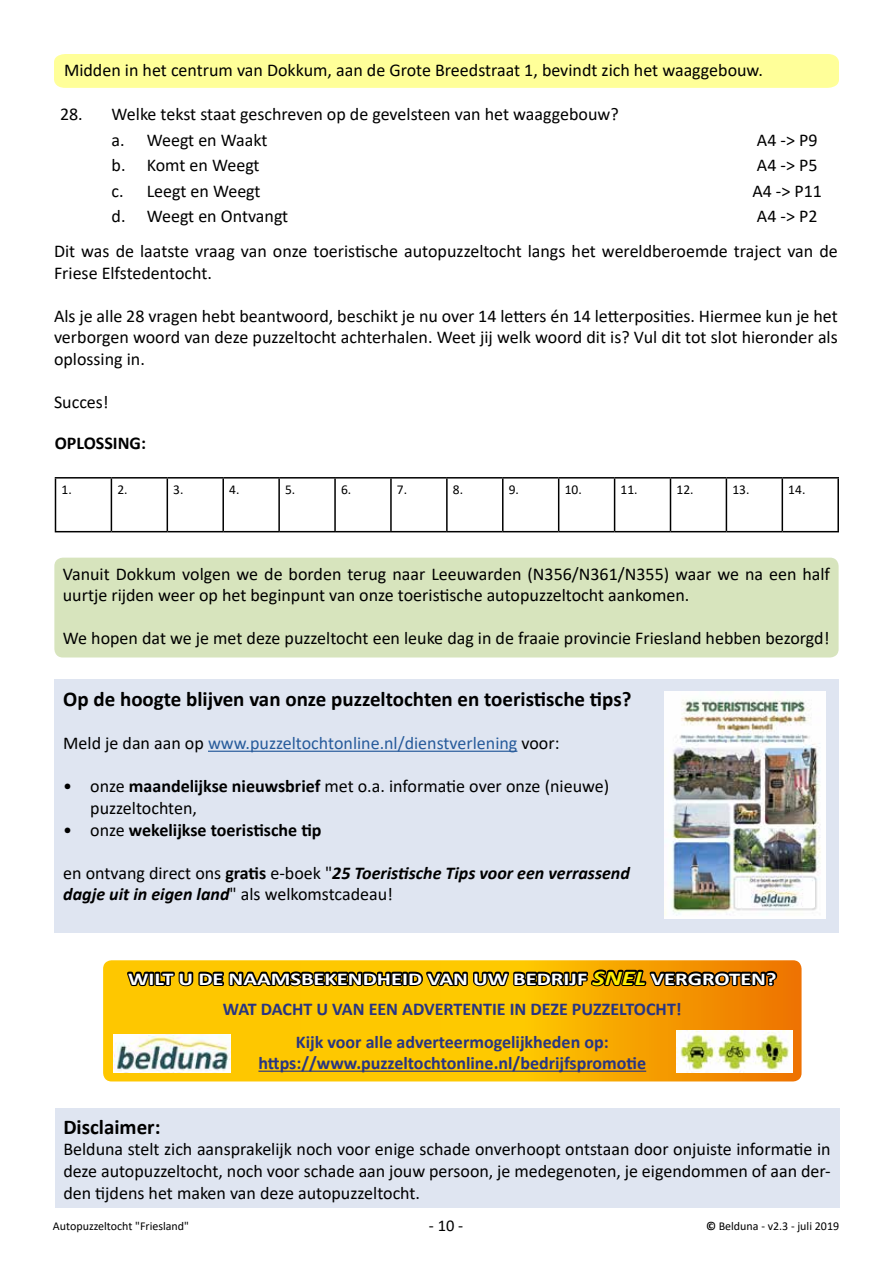
<style>
.page{position:relative;width:893px;height:1263px;background:#fff}
.page>*{position:absolute;margin:0;border:0;box-sizing:border-box;transform-origin:0 0}
.t1{font:700 21px "Calibri";color:#000}
.t2{font:18px/21.6px "Calibri";color:#000}
.t3{font:italic 700 18px/21.6px "Calibri";color:#000}
.t4{font:700 18px/30px "Calibri";color:#fff;text-align:center;scale:1.25 1}
.t5{font:700 18px/21.6px "Calibri";color:#283583;text-align:center}
.t6{font:18px "Calibri";color:#275b9b}
.t7{font:700 18px "Calibri";color:#000}
.t8{font:16.5px "Calibri";color:#000}
.t9{font:13.5px "Calibri";color:#000}
.t10{font:12px "Calibri";color:#000}
.s1{color:#000}
.s2{font-weight:700}
.s3{font-weight:400}
.s4{font-weight:400;font-style:normal}
.s5{font-style:normal}
.s6{font-style:italic;font-size:21px;color:#ffed00}
.s7{color:#283583}
</style>
<div class="page">
<div style="left:54px;top:54px;width:785px;height:34px;background:#ff9"></div>
<div style="left:54px;top:558px;width:785px;height:99px;background:#d7e4bd;border-radius:9px"></div>
<hr style="left:55px;top:477px;width:56px;height:1px;background:#000">
<hr style="left:55px;top:478px;width:1px;height:53px;background:#000">
<hr style="left:111px;top:477px;width:56px;height:1px;background:#000">
<hr style="left:111px;top:478px;width:1px;height:53px;background:#000">
<hr style="left:167px;top:477px;width:56px;height:1px;background:#000">
<hr style="left:167px;top:478px;width:1px;height:53px;background:#000">
<hr style="left:223px;top:477px;width:56px;height:1px;background:#000">
<hr style="left:222px;top:478px;width:2px;height:53px;background:#000">
<hr style="left:279px;top:477px;width:56px;height:1px;background:#000">
<hr style="left:278px;top:478px;width:2px;height:53px;background:#000">
<hr style="left:335px;top:477px;width:56px;height:1px;background:#000">
<hr style="left:334px;top:478px;width:2px;height:53px;background:#000">
<hr style="left:391px;top:477px;width:56px;height:1px;background:#000">
<hr style="left:390px;top:478px;width:2px;height:53px;background:#000">
<hr style="left:447px;top:477px;width:56px;height:1px;background:#000">
<hr style="left:446px;top:478px;width:2px;height:53px;background:#000">
<hr style="left:503px;top:477px;width:56px;height:1px;background:#000">
<hr style="left:502px;top:478px;width:1px;height:53px;background:#000">
<hr style="left:559px;top:477px;width:56px;height:1px;background:#000">
<hr style="left:558px;top:478px;width:1px;height:53px;background:#000">
<hr style="left:615px;top:477px;width:55px;height:1px;background:#000">
<hr style="left:614px;top:478px;width:1px;height:53px;background:#000">
<hr style="left:670px;top:477px;width:56px;height:1px;background:#000">
<hr style="left:670px;top:478px;width:1px;height:53px;background:#000">
<hr style="left:726px;top:477px;width:56px;height:1px;background:#000">
<hr style="left:726px;top:478px;width:1px;height:53px;background:#000">
<hr style="left:782px;top:477px;width:57px;height:1px;background:#000">
<hr style="left:782px;top:478px;width:1px;height:53px;background:#000">
<hr style="left:837px;top:478px;width:2px;height:53px;background:#000">
<hr style="left:55px;top:531px;width:56px;height:1px;background:#000">
<hr style="left:111px;top:531px;width:56px;height:1px;background:#000">
<hr style="left:167px;top:531px;width:56px;height:1px;background:#000">
<hr style="left:223px;top:531px;width:56px;height:1px;background:#000">
<hr style="left:279px;top:531px;width:56px;height:1px;background:#000">
<hr style="left:335px;top:531px;width:56px;height:1px;background:#000">
<hr style="left:391px;top:531px;width:56px;height:1px;background:#000">
<hr style="left:447px;top:531px;width:56px;height:1px;background:#000">
<hr style="left:503px;top:531px;width:56px;height:1px;background:#000">
<hr style="left:559px;top:531px;width:56px;height:1px;background:#000">
<hr style="left:615px;top:531px;width:55px;height:1px;background:#000">
<hr style="left:670px;top:531px;width:56px;height:1px;background:#000">
<hr style="left:726px;top:531px;width:56px;height:1px;background:#000">
<hr style="left:782px;top:531px;width:57px;height:1px;background:#000">
<div style="left:55px;top:679px;width:784px;height:254px;background:#dfe5f1"></div>
<hr style="left:208px;top:751px;width:309px;height:1px;background:#275b9b">
<img style="left:665px;top:691px;width:160px;height:228px">
<div style="left:55px;top:1109px;width:784px;height:99px;background:#dfe5f1"></div>
<svg style="left:103px;top:960px;width:698px;height:121px;background:#f6a10a"></svg>
<svg style="left:124px;top:960px;width:655px;height:122px;background:#dfa603"></svg>
<img style="left:114px;top:1034px;width:116px;height:39px">
<img style="left:676px;top:1030px;width:116px;height:42px">
<p class="t2" style="left:64px;top:59px;width:700px">Midden in het centrum van Dokkum, aan de Grote Breedstraat 1, bevindt zich het waaggebouw.</p>
<p class="t2" style="left:112px;top:101px;width:509px;line-height:25.5px;text-indent:-52px">28. Welke tekst staat geschreven op de gevelsteen van het waaggebouw? a. Weegt en Waakt</p>
<p class="t2" style="left:757px;top:128px;width:62px">A4 -&gt; P9</p>
<p class="t2" style="left:112px;top:154px;width:149px">b. Komt en Weegt</p>
<p class="t2" style="left:757px;top:154px;width:62px">A4 -&gt; P5</p>
<p class="t2" style="left:112px;top:179px;width:150px">c. Leegt en Weegt</p>
<p class="t2" style="left:752px;top:179px;width:71px">A4 -&gt; P11</p>
<p class="t2" style="left:112px;top:205px;width:178px">d. Weegt en Ontvangt</p>
<p class="t2" style="left:54px;top:198px;width:785px;line-height:34.8px;text-indent:703px">A4 -&gt; P2<br>Dit was de laatste vraag van onze toeristische autopuzzeltocht langs het wereldberoemde traject van de</p>
<p class="t2" style="left:54px;top:261px;width:160px">Friese Elfstedentocht.</p>
<p class="t2" style="left:54px;top:305px;width:785px;text-align:justify">Als je alle 28 vragen hebt beantwoord, beschikt je nu over 14 letters én 14 letterposities. Hiermee kun je het verborgen woord van deze puzzeltocht achterhalen. Weet jij welk woord dit is? Vul dit tot slot hieronder als oplossing in.</p>
<p class="t2" style="left:54px;top:391px;width:56px">Succes!</p>
<p class="t7" style="left:55px;top:431px;width:93px">OPLOSSING:</p>
<p class="t9" style="left:61px;top:480px;width:12px">1.</p>
<p class="t9" style="left:117px;top:480px;width:12px">2.</p>
<p class="t9" style="left:173px;top:480px;width:12px">3.</p>
<p class="t9" style="left:229px;top:480px;width:12px">4.</p>
<p class="t9" style="left:285px;top:480px;width:12px">5.</p>
<p class="t9" style="left:341px;top:480px;width:12px">6.</p>
<p class="t9" style="left:397px;top:480px;width:12px">7.</p>
<p class="t9" style="left:453px;top:480px;width:12px">8.</p>
<p class="t9" style="left:509px;top:480px;width:12px">9.</p>
<p class="t9" style="left:565px;top:480px;width:19px">10.</p>
<p class="t9" style="left:621px;top:480px;width:19px">11.</p>
<p class="t9" style="left:676px;top:480px;width:19px">12.</p>
<p class="t9" style="left:732px;top:480px;width:19px">13.</p>
<p class="t9" style="left:788px;top:480px;width:19px">14.</p>
<p class="t2" style="left:63px;top:562px;width:769px">Vanuit Dokkum volgen we de borden terug naar Leeuwarden (N356/N361/N355) waar we na een half uurtje rijden weer op het beginpunt van onze toeristische autopuzzeltocht aankomen.</p>
<p class="t2" style="left:63px;top:627px;width:768px">We hopen dat we je met deze puzzeltocht een leuke dag in de fraaie provincie Friesland hebben bezorgd!</p>
<p class="t1" style="left:63px;top:684px;width:570px">Op de hoogte blijven van onze puzzeltochten en toeristische tips?</p>
<p class="t6" style="left:63px;top:731px;width:498px"><span class="s1">Meld je dan aan op</span> www.puzzeltochtonline.nl/dienstverlening <span class="s1">voor:</span></p>
<p class="t2" style="left:90px;top:775px;width:520px;text-indent:-27px">• onze <span class="s2">maandelijkse nieuwsbrief</span> met o.a. informatie over onze (nieuwe) puzzeltochten,</p>
<p class="t7" style="left:63px;top:817px;width:260px"><span class="s3">• onze</span> wekelijkse toeristische tip</p>
<p class="t3" style="left:63px;top:861px;width:568px"><span class="s4">en ontvang direct ons</span> <span class="s5">gratis</span> <span class="s4">e-boek "</span>25 Toeristische Tips voor een verrassend dagje uit in eigen land<span class="s4">" als welkomstcadeau!</span></p>
<p class="t4" style="left:128px;top:963px;width:520px">WILT U DE NAAMSBEKENDHEID VAN UW BEDRIJF <span class="s6">SNEL</span> VERGROTEN?<br><span class="s7">WAT DACHT U VAN EEN ADVERTENTIE IN DEZE PUZZELTOCHT!</span></p>
<p class="t5" style="left:258px;top:1030px;width:389px">Kijk voor alle adverteermogelijkheden op: https://www.puzzeltochtonline.nl/bedrijfspromotie</p>
<p class="t1" style="left:63px;top:1112px;width:99px">Disclaimer:</p>
<p class="t2" style="left:63px;top:1138px;width:769px;text-align:justify">Belduna stelt zich aansprakelijk noch voor enige schade onverhoopt ontstaan door onjuiste informatie in deze autopuzzeltocht, noch voor schade aan jouw persoon, je medegenoten, je eigendommen of aan der&shy;den tijdens het maken van deze autopuzzeltocht.</p>
<p class="t10" style="left:53px;top:1218px;width:138px">Autopuzzeltocht "Friesland"</p>
<p class="t8" style="left:429px;top:1214px;width:36px">- 10 -</p>
<p class="t10" style="left:706px;top:1218px;width:135px"><span class="s2">©</span> Belduna - v2.3 - juli 2019</p>
</div>
